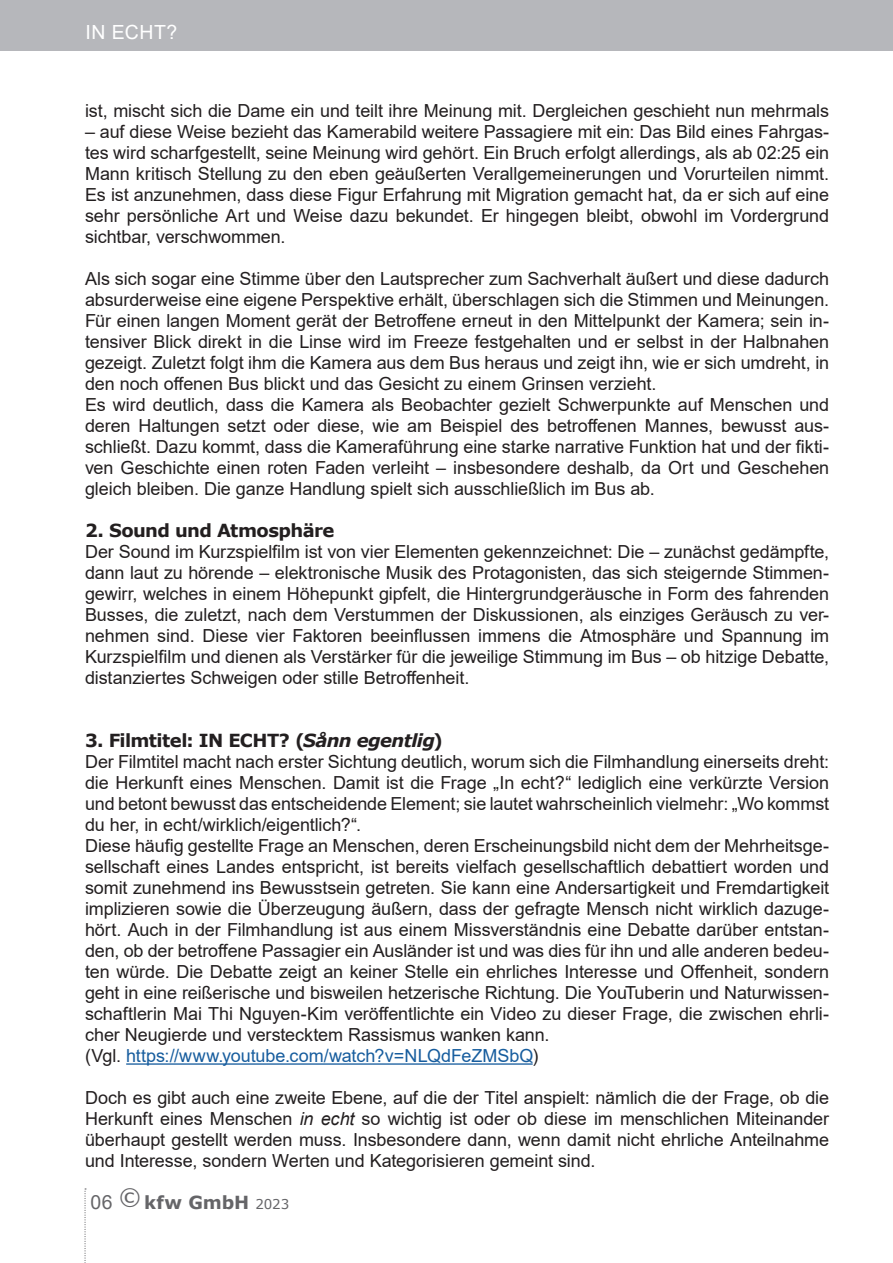
<style>
.page{position:relative;width:893px;height:1263px;background:#fff}
.page>*{position:absolute;margin:0;border:0;box-sizing:border-box;transform-origin:0 0}
.t1{font:19.5px "Arial";letter-spacing:.03em;color:#fff}
.t2{font:18px/21px "Arial";letter-spacing:-.005em;color:#231f20;text-align:justify}
.t3{font:700 18px "Verdana";letter-spacing:-.035em;color:#231f20}
.t4{font:700 18px "Verdana";color:#656568}
.s1{font-style:italic}
.s2{color:#175d9e}
.s3{font-family:"Arial";font-weight:400;font-size:19.5px}
.s4{font-weight:400;font-size:13.5px}
</style>
<div class="page">
<div style="left:0;top:0;width:893px;height:51px;background:#b6b7bb"></div>
<svg style="left:84px;top:1188px;width:2px;height:75px"></svg>
<hr style="left:126px;top:1063px;width:407px;height:2px;background:#175d9e">
<p class="t1" style="left:85px;top:19px;width:93px">IN ECHT?</p>
<p class="t2" style="left:85px;top:100px;width:746px">ist, mischt sich die Dame ein und teilt ihre Meinung mit. Dergleichen geschieht nun mehrmals</p>
<p class="t2" style="left:85px;top:121px;width:746px">– auf diese Weise bezieht das Kamerabild weitere Passagiere mit ein: Das Bild eines Fahrgas&shy;tes wird scharfgestellt, seine Meinung wird gehört. Ein Bruch erfolgt allerdings, als ab 02:25 ein Mann kritisch Stellung zu den eben geäußerten Verallgemeinerungen und Vorurteilen nimmt.<br>Es ist anzunehmen, dass diese Figur Erfahrung mit Migration gemacht hat, da er sich auf eine sehr persönliche Art und Weise dazu bekundet. Er hingegen bleibt, obwohl im Vordergrund sichtbar, verschwommen.</p>
<p class="t2" style="left:85px;top:268px;width:746px;text-align:left">Als sich sogar eine Stimme über den Lautsprecher zum Sachverhalt äußert und diese dadurch absurderweise eine eigene Perspektive erhält, überschlagen sich die Stimmen und Meinungen.<br>Für einen langen Moment gerät der Betroffene erneut in den Mittelpunkt der Kamera; sein in&shy;tensiver Blick direkt in die Linse wird im Freeze festgehalten und er selbst in der Halbnahen gezeigt. Zuletzt folgt ihm die Kamera aus dem Bus heraus und zeigt ihn, wie er sich umdreht, in den noch offenen Bus blickt und das Gesicht zu einem Grinsen verzieht.<br>Es wird deutlich, dass die Kamera als Beobachter gezielt Schwerpunkte auf Menschen und deren Haltungen setzt oder diese, wie am Beispiel des betroffenen Mannes, bewusst aus&shy;schließt. Dazu kommt, dass die Kameraführung eine starke narrative Funktion hat und der fikti&shy;ven Geschichte einen roten Faden verleiht – insbesondere deshalb, da Ort und Geschehen gleich bleiben. Die ganze Handlung spielt sich ausschließlich im Bus ab.</p>
<p class="t3" style="left:85px;top:518px;width:251px">2. Sound und Atmosphäre</p>
<p class="t2" style="left:85px;top:541px;width:746px">Der Sound im Kurzspielfilm ist von vier Elementen gekennzeichnet: Die – zunächst gedämpfte, dann laut zu hörende – elektronische Musik des Protagonisten, das sich steigernde Stimmen&shy;gewirr, welches in einem Höhepunkt gipfelt, die Hintergrundgeräusche in Form des fahrenden Busses, die zuletzt, nach dem Verstummen der Diskussionen, als einziges Geräusch zu ver&shy;nehmen sind. Diese vier Faktoren beeinflussen immens die Atmosphäre und Spannung im Kurzspielfilm und dienen als Verstärker für die jeweilige Stimmung im Bus – ob hitzige Debatte, distanziertes Schweigen oder stille Betroffenheit.</p>
<p class="t3" style="left:85px;top:728px;width:359px">3. Filmtitel: IN ECHT? (<span class="s1">Sånn egentlig</span>)</p>
<p class="t2" style="left:85px;top:751px;width:746px;text-align:left">Der Filmtitel macht nach erster Sichtung deutlich, worum sich die Filmhandlung einerseits dreht: die Herkunft eines Menschen. Damit ist die Frage „In echt?“ lediglich eine verkürzte Version und betont bewusst das entscheidende Element; sie lautet wahrscheinlich vielmehr: „Wo kommst du her, in echt/wirklich/eigentlich?“.<br>Diese häufig gestellte Frage an Menschen, deren Erscheinungsbild nicht dem der Mehrheitsge&shy;sellschaft eines Landes entspricht, ist bereits vielfach gesellschaftlich debattiert worden und somit zunehmend ins Bewusstsein getreten. Sie kann eine Andersartigkeit und Fremdartigkeit implizieren sowie die Überzeugung äußern, dass der gefragte Mensch nicht wirklich dazuge&shy;hört. Auch in der Filmhandlung ist aus einem Missverständnis eine Debatte darüber entstan&shy;den, ob der betroffene Passagier ein Ausländer ist und was dies für ihn und alle anderen bedeu&shy;ten würde. Die Debatte zeigt an keiner Stelle ein ehrliches Interesse und Offenheit, sondern geht in eine reißerische und bisweilen hetzerische Richtung. Die YouTuberin und Naturwissen&shy;schaftlerin Mai Thi Nguyen-Kim veröffentlichte ein Video zu dieser Frage, die zwischen ehrli&shy;cher Neugierde und verstecktem Rassismus wanken kann.<br>(Vgl. <span class="s2">https://www.youtube.com/watch?v=NLQdFeZMSbQ</span>)</p>
<p class="t2" style="left:85px;top:1087px;width:746px">Doch es gibt auch eine zweite Ebene, auf die der Titel anspielt: nämlich die der Frage, ob die Herkunft eines Menschen <span class="s1">in echt</span> so wichtig ist oder ob diese im menschlichen Miteinander überhaupt gestellt werden muss. Insbesondere dann, wenn damit nicht ehrliche Anteilnahme und Interesse, sondern Werten und Kategorisieren gemeint sind.</p>
<p class="t4" style="left:90px;top:1190px;width:200px"><span class="s3">06</span> <sup>©</sup> kfw GmbH <span class="s4">2023</span></p>
</div>
